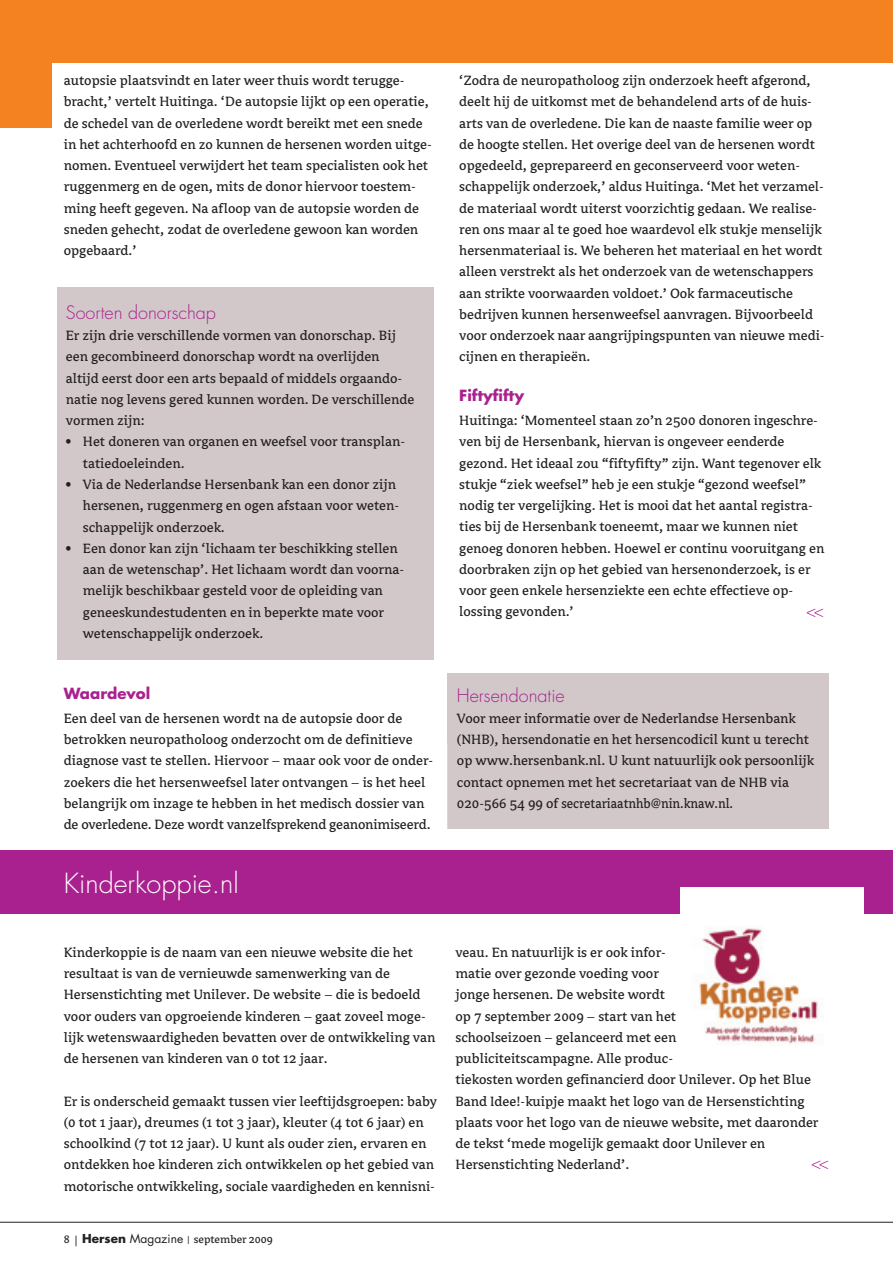
<style>
.page{position:relative;width:893px;height:1263px;background:#fff}
.page>*{position:absolute;margin:0;border:0;box-sizing:border-box;transform-origin:0 0}
.t1{font:300 27px "Futura";color:#fff}
.t2{font:300 18px "Futura";color:#a9218e}
.t3{font:300 16.5px "Futura";color:#a9218e}
.t4{font:15px/21.3px "Avance";color:#231f20}
.t5{font:700 15px "Futura";color:#a9218e}
.t6{font:12px "Avance";color:#231f20}
.s1{font-family:"Futura";font-size:10.5px}
.s2{font-family:"Futura";font-weight:700}
.s3{font-family:"Futura"}
</style>
<div class="page">
<div style="left:0;top:0;width:893px;height:128px;background:#f58220"></div>
<div style="left:52px;top:64px;width:841px;height:107px;background:#fff"></div>
<div style="left:448px;top:673px;width:381px;height:155px;background:#d2c8ca"></div>
<div style="left:57px;top:287px;width:377px;height:372px;background:#d2c8ca"></div>
<hr style="left:0;top:1222px;width:893px;height:1px;background:#231f20">
<div style="left:0;top:850px;width:893px;height:64px;background:#a9218e"></div>
<img style="left:698px;top:928px;width:121px;height:116px">
<div style="left:680px;top:888px;width:183px;height:26px;background:#fff"></div>
<p class="t4" style="left:64px;top:70px;width:370px">autopsie plaatsvindt en later weer thuis wordt terugge&shy;bracht,’ vertelt Huitinga. ‘De autopsie lijkt op een operatie, de schedel van de overledene wordt bereikt met een snede in het achterhoofd en zo kunnen de hersenen worden uitge&shy;nomen. Eventueel verwijdert het team specialisten ook het ruggenmerg en de ogen, mits de donor hiervoor toestem&shy;ming heeft gegeven. Na afloop van de autopsie worden de sneden gehecht, zodat de overledene gewoon kan worden opgebaard.’</p>
<p class="t2" style="left:66px;top:301px;width:152px">Soorten donorschap</p>
<p class="t4" style="left:66px;top:325px;width:350px">Er zijn drie verschillende vormen van donorschap. Bij een gecombineerd donorschap wordt na overlijden altijd eerst door een arts bepaald of middels orgaando&shy;natie nog levens gered kunnen worden. De verschillende vormen zijn:</p>
<p class="t4" style="left:83px;top:431px;width:324px;text-indent:-17px">• Het doneren van organen en weefsel voor transplan&shy;tatiedoeleinden.</p>
<p class="t4" style="left:83px;top:474px;width:318px;text-indent:-17px">• Via de Nederlandse Hersenbank kan een donor zijn hersenen, ruggenmerg en ogen afstaan voor weten&shy;schappelijk onderzoek.</p>
<p class="t4" style="left:83px;top:538px;width:323px;text-indent:-17px">• Een donor kan zijn ‘lichaam ter beschikking stellen aan de wetenschap’. Het lichaam wordt dan voorna&shy;melijk beschikbaar gesteld voor de opleiding van geneeskundestudenten en in beperkte mate voor wetenschappelijk onderzoek.</p>
<p class="t5" style="left:64px;top:683px;width:88px">Waardevol</p>
<p class="t4" style="left:64px;top:708px;width:371px">Een deel van de hersenen wordt na de autopsie door de betrokken neuropatholoog onderzocht om de definitieve diagnose vast te stellen. Hiervoor – maar ook voor de onder&shy;zoekers die het hersenweefsel later ontvangen – is het heel belangrijk om inzage te hebben in het medisch dossier van de overledene. Deze wordt vanzelfsprekend geanonimiseerd.</p>
<h1 class="t1" style="left:64px;top:867px;width:176px">Kinderkoppie.nl</h1>
<p class="t4" style="left:459px;top:70px;width:367px">‘Zodra de neuropatholoog zijn onderzoek heeft afgerond, deelt hij de uitkomst met de behandelend arts of de huis&shy;arts van de overledene. Die kan de naaste familie weer op de hoogte stellen. Het overige deel van de hersenen wordt opgedeeld, geprepareerd en geconserveerd voor weten&shy;schappelijk onderzoek,’ aldus Huitinga. ‘Met het verzamel&shy;de materiaal wordt uiterst voorzichtig gedaan. We realise&shy;ren ons maar al te goed hoe waardevol elk stukje menselijk hersenmateriaal is. We beheren het materiaal en het wordt alleen verstrekt als het onderzoek van de wetenschappers aan strikte voorwaarden voldoet.’ Ook farmaceutische bedrijven kunnen hersenweefsel aanvragen. Bijvoorbeeld voor onderzoek naar aangrijpingspunten van nieuwe medi&shy;cijnen en therapieën.</p>
<p class="t5" style="left:459px;top:385px;width:66px">Fiftyfifty</p>
<p class="t4" style="left:459px;top:410px;width:367px">Huitinga: ‘Momenteel staan zo’n 2500 donoren ingeschre&shy;ven bij de Hersenbank, hiervan is ongeveer eenderde gezond. Het ideaal zou “fiftyfifty” zijn. Want tegenover elk stukje “ziek weefsel” heb je een stukje “gezond weefsel” nodig ter vergelijking. Het is mooi dat het aantal registra&shy;ties bij de Hersenbank toeneemt, maar we kunnen niet genoeg donoren hebben. Hoewel er continu vooruitgang en doorbraken zijn op het gebied van hersenonderzoek, is er voor geen enkele hersenziekte een echte effectieve op&shy;lossing gevonden.’</p>
<p class="t3" style="left:806px;top:601px;width:19px">&lt;&lt;</p>
<p class="t2" style="left:457px;top:684px;width:109px">Hersendonatie</p>
<p class="t4" style="left:457px;top:708px;width:359px">Voor meer informatie over de Nederlandse Hersenbank (NHB), hersendonatie en het hersencodicil kunt u terecht op www.hersenbank.nl. U kunt natuurlijk ook persoonlijk contact opnemen met het secretariaat van de NHB via 020-566 54 99 of secretariaatnhb@nin.knaw.nl.</p>
<p class="t4" style="left:64px;top:942px;width:373px">Kinderkoppie is de naam van een nieuwe website die het resultaat is van de vernieuwde samenwerking van de Hersenstichting met Unilever. De website – die is bedoeld voor ouders van opgroeiende kinderen – gaat zoveel moge&shy;lijk wetenswaardigheden bevatten over de ontwikkeling van de hersenen van kinderen van 0 tot 12 jaar.</p>
<p class="t4" style="left:64px;top:1091px;width:375px">Er is onderscheid gemaakt tussen vier leeftijdsgroepen: baby (0 tot 1 jaar), dreumes (1 tot 3 jaar), kleuter (4 tot 6 jaar) en schoolkind (7 tot 12 jaar). U kunt als ouder zien, ervaren en ontdekken hoe kinderen zich ontwikkelen op het gebied van motorische ontwikkeling, sociale vaardigheden en kennisni-</p>
<p class="t6" style="left:64px;top:1233px;width:211px">8 <span class="s1">|</span> <span class="s2">Hersen</span> <span class="s3">Magazine</span> | september 2009</p>
<p class="t4" style="left:455px;top:942px;width:364px">veau. En natuurlijk is er ook infor-<br>matie over gezonde voeding voor<br>jonge hersenen. De website wordt<br>op 7 september 2009 – start van het<br>schoolseizoen – gelanceerd met een publiciteitscampagne. Alle produc-<br>tiekosten worden gefinancierd door Unilever. Op het Blue Band Idee!-kuipje maakt het logo van de Hersenstichting plaats voor het logo van de nieuwe website, met daaronder de tekst ‘mede mogelijk gemaakt door Unilever en Hersenstichting Nederland’.</p>
<p class="t3" style="left:811px;top:1153px;width:19px">&lt;&lt;</p>
</div>
